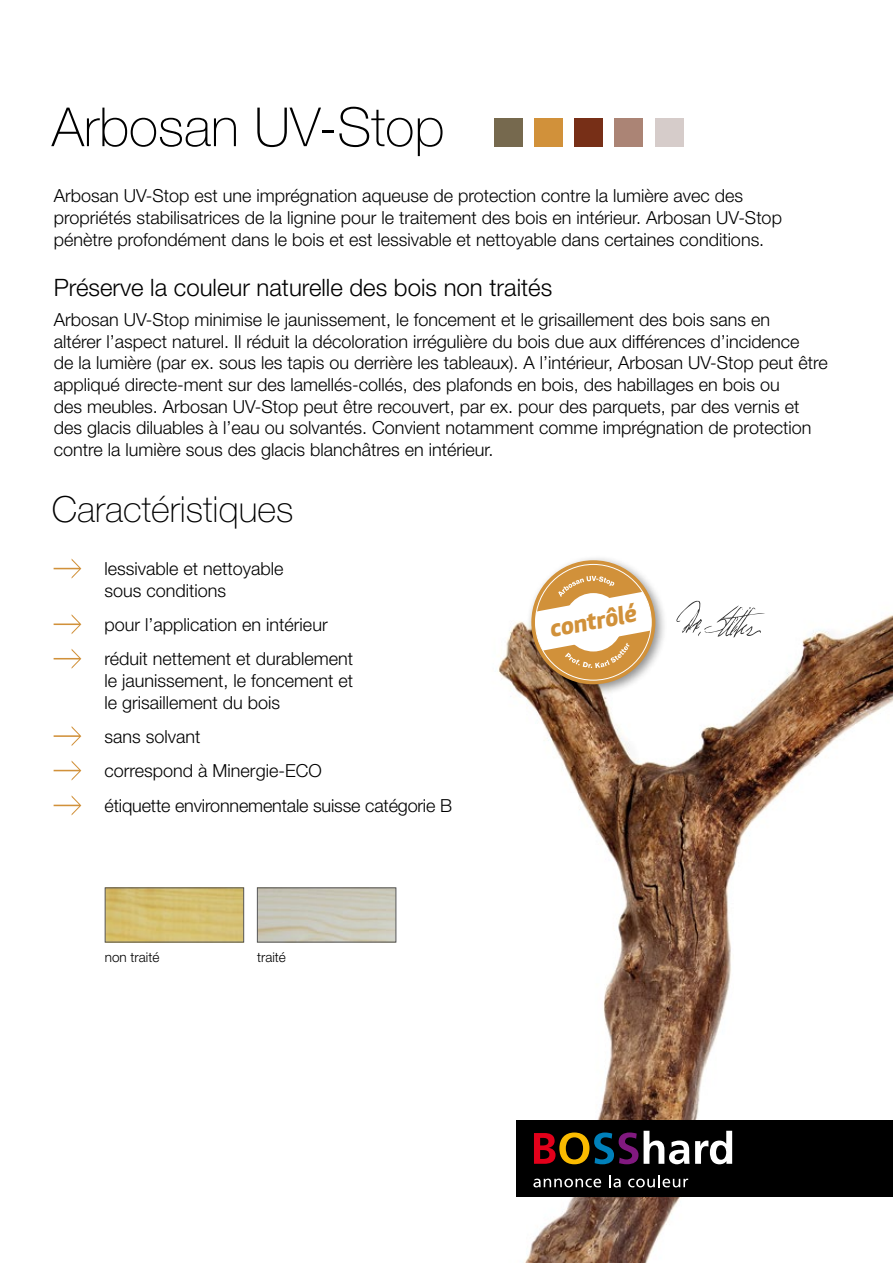
<style>
.page{position:relative;width:893px;height:1263px;background:#fff}
.page>*{position:absolute;margin:0;border:0;box-sizing:border-box;transform-origin:0 0}
.t1{font:100 54px "Helvetica Neue LT Pro";color:#000}
.t2{font:100 36px "Helvetica Neue LT Pro";color:#000}
.t3{font:italic 700 24.6px "Apex New";color:#d1913a}
.t4{font:300 24px "Helvetica Neue LT Pro";color:#000}
.t5{font:300 18px/21.6px "Helvetica Neue LT Pro";color:#000}
.t6{font:300 13.5px "Helvetica Neue LT Pro";color:#000}
</style>
<div class="page">
<img style="left:233px;top:615px;width:660px;height:648px">
<div style="left:517px;top:1120px;width:376px;height:76px;background:#000"></div>
<svg style="left:534px;top:1132px;width:104px;height:32px"></svg>
<svg style="left:644px;top:1131px;width:45px;height:33px"></svg>
<svg style="left:695px;top:1131px;width:37px;height:33px"></svg>
<svg style="left:533px;top:1178px;width:68px;height:9px"></svg>
<svg style="left:609px;top:1175px;width:12px;height:12px"></svg>
<svg style="left:628px;top:1175px;width:60px;height:12px"></svg>
<div style="left:655px;top:118px;width:28px;height:28px;background:#d6ccca"></div>
<div style="left:615px;top:118px;width:28px;height:28px;background:#ab8475"></div>
<div style="left:575px;top:118px;width:28px;height:28px;background:#772f17"></div>
<div style="left:535px;top:118px;width:28px;height:28px;background:#d1913a"></div>
<div style="left:494px;top:118px;width:29px;height:28px;background:#76694e"></div>
<svg style="left:54px;top:558px;width:27px;height:21px"></svg>
<svg style="left:54px;top:614px;width:27px;height:20px"></svg>
<img style="left:107px;top:889px;width:135px;height:51px">
<div style="left:105px;top:887px;width:139px;height:55px;border:1px solid #58585a"></div>
<img style="left:259px;top:889px;width:135px;height:51px">
<div style="left:257px;top:887px;width:139px;height:55px;border:1px solid #58585a"></div>
<div style="left:525px;top:554px;width:142px;height:142px;background:#000;opacity:.44"></div>
<div style="left:531px;top:560px;width:124px;height:124px;background:#d1913a;border-radius:50%"></div>
<svg style="left:535px;top:564px;width:117px;height:117px"></svg>
<svg style="left:675px;top:600px;width:90px;height:38px"></svg>
<svg style="left:54px;top:649px;width:27px;height:20px"></svg>
<svg style="left:54px;top:726px;width:27px;height:20px"></svg>
<svg style="left:54px;top:760px;width:27px;height:20px"></svg>
<svg style="left:54px;top:795px;width:27px;height:20px"></svg>
<h1 class="t1" style="left:52px;top:95px;width:394px">Arbosan UV-Stop</h1>
<p class="t5" style="left:54px;top:185px;width:730px">Arbosan UV-Stop est une imprégnation aqueuse de protection contre la lumière avec des propriétés stabilisatrices de la lignine pour le traitement des bois en intérieur. Arbosan UV-Stop pénètre profondément dans le bois et est lessivable et nettoyable dans certaines conditions.</p>
<h3 class="t4" style="left:54px;top:273px;width:500px">Préserve la couleur naturelle des bois non traités</h3>
<p class="t5" style="left:54px;top:309px;width:775px">Arbosan UV-Stop minimise le jaunissement, le foncement et le grisaillement des bois sans en<br>altérer l’aspect naturel. Il réduit la décoloration irrégulière du bois due aux différences d’incidence<br>de la lumière (par ex. sous les tapis ou derrière les tableaux). A l’intérieur, Arbosan UV-Stop peut être appliqué directe-ment sur des lamellés-collés, des plafonds en bois, des habillages en bois ou<br>des meubles. Arbosan UV-Stop peut être recouvert, par ex. pour des parquets, par des vernis et des glacis diluables à l’eau ou solvantés. Convient notamment comme imprégnation de protection contre la lumière sous des glacis blanchâtres en intérieur.</p>
<h2 class="t2" style="left:52px;top:488px;width:243px">Caractéristiques</h2>
<p class="t5" style="left:105px;top:557px;width:181px">lessivable et nettoyable sous conditions</p>
<p class="t5" style="left:105px;top:607px;width:250px;line-height:34.3px">pour l’application en intérieur réduit nettement et durablement</p>
<p class="t5" style="left:105px;top:669px;width:250px">le jaunissement, le foncement et le grisaillement du bois</p>
<p class="t5" style="left:105px;top:719px;width:349px;line-height:34.3px">sans solvant<br>correspond à Minergie-ECO<br>étiquette environnementale suisse catégorie B</p>
<h3 class="t3" style="left:547px;top:611px;width:89px;rotate:-11deg">contrôlé</h3>
<p class="t6" style="left:105px;top:949px;width:56px">non traité</p>
<p class="t6" style="left:257px;top:949px;width:30px">traité</p>
</div>
